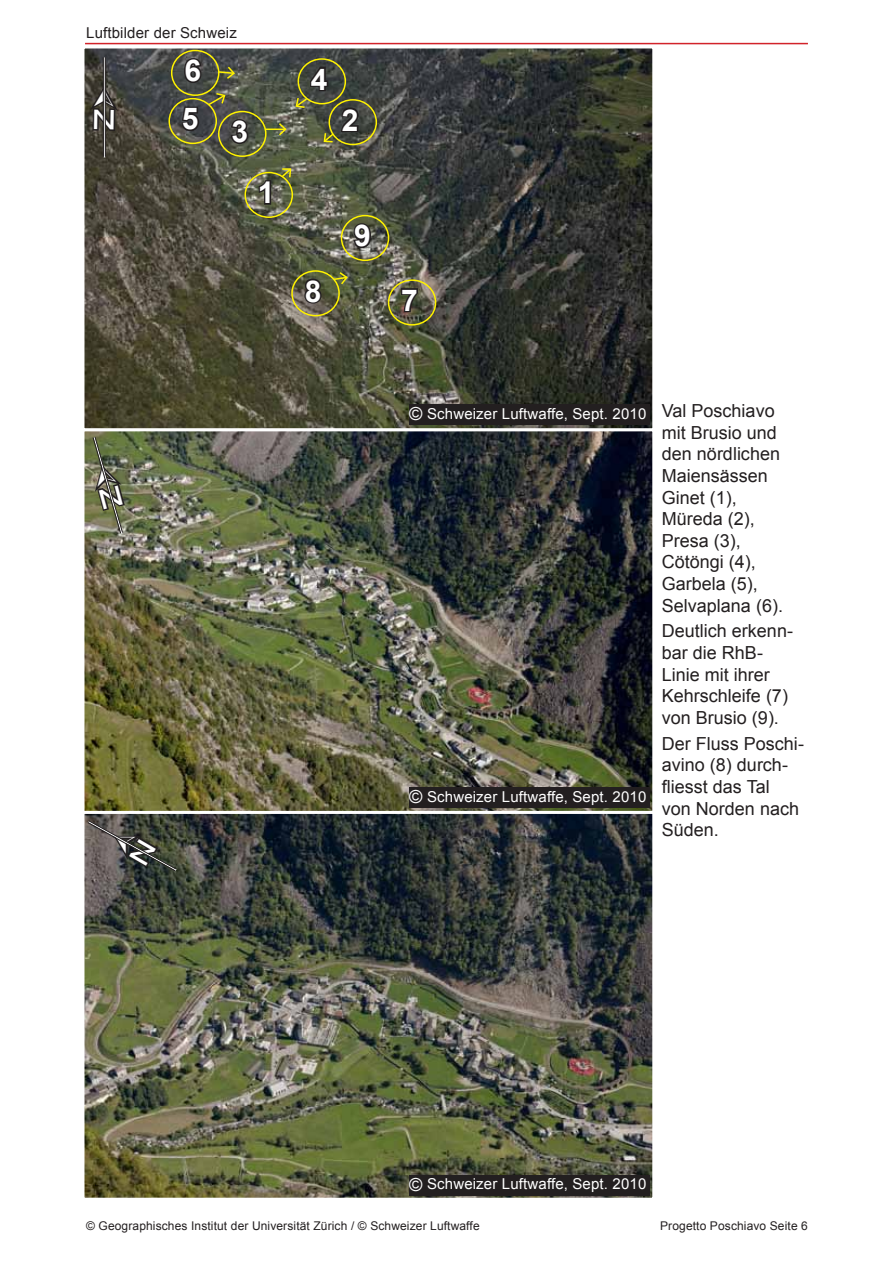
<style>
.page{position:relative;width:893px;height:1263px;background:#fff}
.page>*{position:absolute;margin:0;border:0;box-sizing:border-box;transform-origin:0 0}
.t1{font:700 30px "Arial";color:#fff}
.t2{font:18px/21.6px "Arial";color:#231f20}
.t3{font:15px "Arial";letter-spacing:.01em;color:#fff}
.t4{font:15px "Arial";letter-spacing:.01em;color:#231f20}
.t5{font:12px "Arial";letter-spacing:.01em;color:#231f20}
.s1{font-size:18px}
</style>
<div class="page">
<hr style="left:85px;top:43px;width:723px;height:1px;background:#d2232a">
<img style="left:85px;top:49px;width:566px;height:1148px">
<div style="left:81px;top:45px;width:574px;height:386px;border:3px solid #fff"></div>
<div style="left:81px;top:811px;width:574px;height:390px;border:3px solid #fff"></div>
<div style="left:409px;top:404px;width:240px;height:20px;background:#231f20"></div>
<div style="left:409px;top:787px;width:240px;height:21px;background:#231f20"></div>
<div style="left:409px;top:1175px;width:240px;height:20px;background:#231f20"></div>
<div style="left:244px;top:172px;width:49px;height:46px;border:2px solid #fff200;border-radius:50%"></div>
<svg style="left:257px;top:179px;width:16px;height:27px"></svg>
<svg style="left:280px;top:167px;width:13px;height:12px"></svg>
<div style="left:328px;top:99px;width:49px;height:46px;border:2px solid #fff200;border-radius:50%"></div>
<div style="left:218px;top:111px;width:49px;height:46px;border:2px solid #fff200;border-radius:50%"></div>
<svg style="left:229px;top:117px;width:21px;height:29px"></svg>
<svg style="left:265px;top:122px;width:23px;height:15px"></svg>
<div style="left:298px;top:58px;width:48px;height:46px;border:2px solid #fff200;border-radius:50%"></div>
<svg style="left:294px;top:65px;width:67px;height:78px;background:#4f523c"></svg>
<div style="left:168px;top:98px;width:49px;height:46px;border:2px solid #fff200;border-radius:50%"></div>
<svg style="left:180px;top:105px;width:21px;height:28px"></svg>
<svg style="left:207px;top:92px;width:20px;height:15px"></svg>
<div style="left:171px;top:50px;width:48px;height:46px;border:2px solid #fff200;border-radius:50%"></div>
<svg style="left:182px;top:57px;width:22px;height:28px"></svg>
<svg style="left:216px;top:65px;width:20px;height:15px"></svg>
<div style="left:388px;top:279px;width:48px;height:47px;border:2px solid #fff200;border-radius:50%"></div>
<svg style="left:399px;top:287px;width:21px;height:27px"></svg>
<div style="left:291px;top:270px;width:49px;height:46px;border:2px solid #fff200;border-radius:50%"></div>
<svg style="left:303px;top:276px;width:21px;height:30px"></svg>
<svg style="left:332px;top:271px;width:17px;height:15px"></svg>
<div style="left:341px;top:215px;width:48px;height:46px;border:2px solid #fff200;border-radius:50%"></div>
<svg style="left:351px;top:221px;width:22px;height:29px"></svg>
<hr style="left:104px;top:58px;width:1px;height:99px;background:#fff">
<hr style="left:105px;top:58px;width:1px;height:98px;background:#231f20">
<hr style="left:103px;top:58px;width:1px;height:98px;background:#231f20">
<svg style="left:86px;top:79px;width:36px;height:54px;background:#413d37"></svg>
<svg style="left:92px;top:436px;width:35px;height:99px;background:#656a4e"></svg>
<svg style="left:87px;top:820px;width:91px;height:52px;background:#4d4d46"></svg>
<p class="t4" style="left:86px;top:22px;width:152px">Luftbilder der Schweiz</p>
<h1 class="t1" style="left:184px;top:51px;width:18px">6</h1>
<h1 class="t1" style="left:182px;top:99px;width:18px">5</h1>
<h1 class="t1" style="left:231px;top:112px;width:18px">3</h1>
<h1 class="t1" style="left:258px;top:173px;width:18px">1</h1>
<h1 class="t1" style="left:311px;top:59px;width:18px">4</h1>
<h1 class="t1" style="left:342px;top:100px;width:18px">2</h1>
<h1 class="t1" style="left:305px;top:271px;width:18px">8</h1>
<h1 class="t1" style="left:354px;top:216px;width:18px">9</h1>
<h1 class="t1" style="left:401px;top:280px;width:18px">7</h1>
<p class="t3" style="left:409px;top:404px;width:239px"><span class="s1">©</span> Schweizer Luftwaffe, Sept. 2010</p>
<p class="t3" style="left:409px;top:787px;width:239px"><span class="s1">©</span> Schweizer Luftwaffe, Sept. 2010</p>
<p class="t2" style="left:662px;top:400px;width:123px">Val Poschiavo mit Brusio und den nördlichen<br>Maiensässen<br>Ginet (1),<br>Müreda (2),<br>Presa (3),<br>Cötöngi (4),<br>Garbela (5),<br>Selvaplana (6).</p>
<p class="t2" style="left:662px;top:620px;width:133px">Deutlich erkenn&shy;bar die RhB-<br>Linie mit ihrer<br>Kehrschleife (7) von Brusio (9).</p>
<p class="t2" style="left:662px;top:733px;width:144px">Der Fluss Poschi&shy;avino (8) durch&shy;fliesst das Tal<br>von Norden nach<br>Süden.</p>
<p class="t3" style="left:409px;top:1174px;width:239px"><span class="s1">©</span> Schweizer Luftwaffe, Sept. 2010</p>
<p class="t5" style="left:86px;top:1218px;width:395px">© Geographisches Institut der Universität Zürich / © Schweizer Luftwaffe</p>
<p class="t5" style="left:660px;top:1218px;width:149px">Progetto Poschiavo Seite 6</p>
</div>
